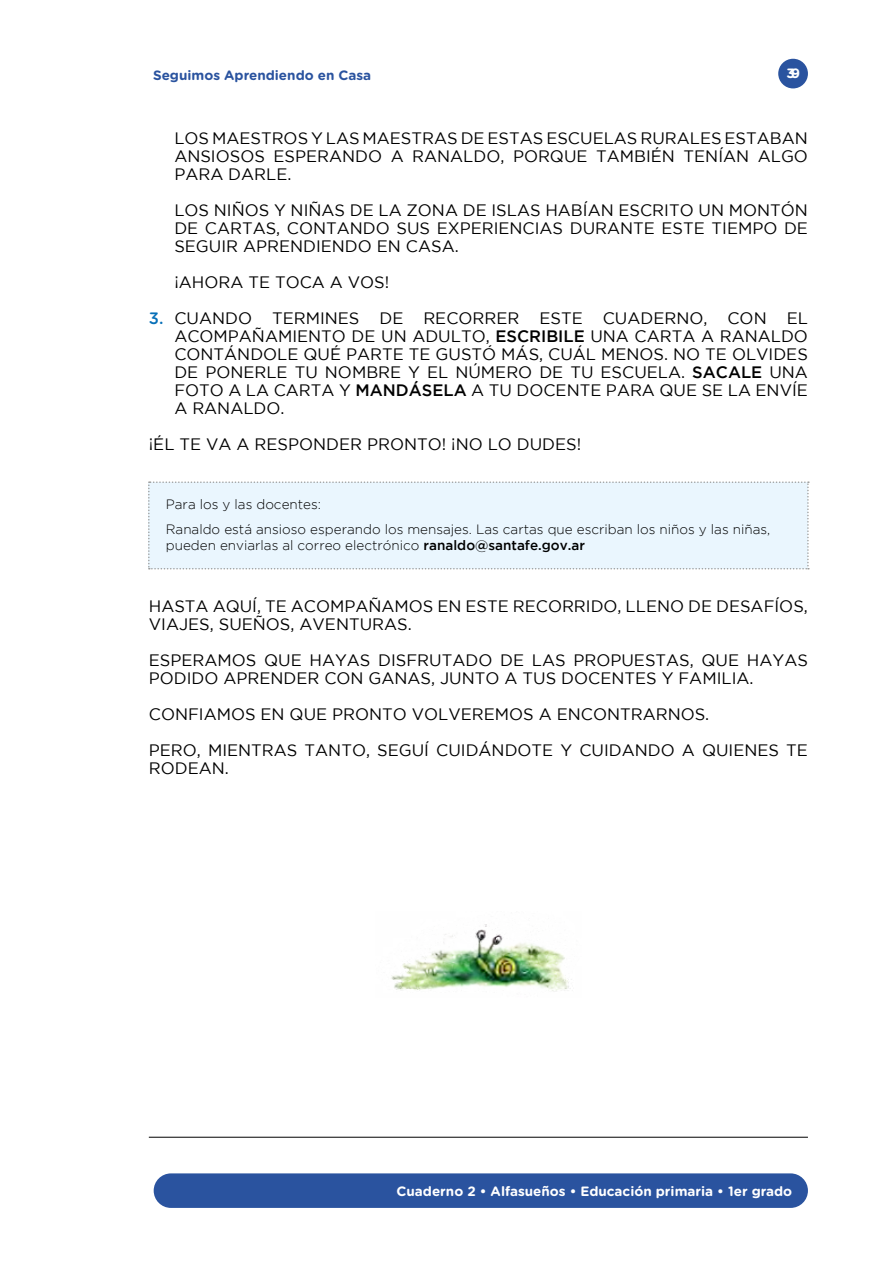
<style>
.page{position:relative;width:893px;height:1263px;background:#fff}
.page>*{position:absolute;margin:0;border:0;box-sizing:border-box;transform-origin:0 0}
.t1{font:16.5px/18px "Gotham";color:#000;text-align:justify}
.t2{font:300 13.5px/25px "Gotham";color:#000}
.t3{font:700 13.5px "Gotham Rounded";color:#fff}
.t4{font:700 13.5px "Gotham Rounded";color:#2a539f}
.s1{font-family:"Gotham Rounded";font-weight:500;color:#0870b8}
.s2{font-weight:500}
</style>
<div class="page">
<div style="left:778px;top:59px;width:30px;height:29px;background:#2a539f;border-radius:50%"></div>
<div style="left:154px;top:1173px;width:654px;height:35px;background:#2a539f;border-radius:17px"></div>
<hr style="left:149px;top:1137px;width:659px;height:1px;background:#000">
<div style="left:148px;top:481px;width:661px;height:88px;background:#eaf6fe"></div>
<img style="left:391px;top:924px;width:181px;height:68px">
<p class="t4" style="left:153px;top:66px;width:220px">Seguimos Aprendiendo en Casa</p>
<p class="t3" style="left:786px;top:64px;width:15px">39</p>
<p class="t1" style="left:174px;top:129px;width:635px">LOS MAESTROS Y LAS MAESTRAS DE ESTAS ESCUELAS RURALES ESTABAN ANSIOSOS ESPERANDO A RANALDO, PORQUE TAMBIÉN TENÍAN ALGO PARA DARLE.</p>
<p class="t1" style="left:174px;top:201px;width:635px">LOS NIÑOS Y NIÑAS DE LA ZONA DE ISLAS HABÍAN ESCRITO UN MONTÓN DE CARTAS, CONTANDO SUS EXPERIENCIAS DURANTE ESTE TIEMPO DE SEGUIR APRENDIENDO EN CASA.</p>
<p class="t1" style="left:174px;top:273px;width:216px">¡AHORA TE TOCA A VOS!</p>
<p class="t1" style="left:174px;top:309px;width:635px;text-indent:-26px"><span class="s1">3.</span> CUANDO TERMINES DE RECORRER ESTE CUADERNO, CON EL ACOMPAÑAMIENTO DE UN ADULTO, <span class="s2">ESCRIBILE</span> UNA CARTA A RANALDO CONTÁNDOLE QUÉ PARTE TE GUSTÓ MÁS, CUÁL MENOS. NO TE OLVIDES DE PONERLE TU NOMBRE Y EL NÚMERO DE TU ESCUELA. <span class="s2">SACALE</span> UNA FOTO A LA CARTA Y <span class="s2">MANDÁSELA</span> A TU DOCENTE PARA QUE SE LA ENVÍE A RANALDO.</p>
<p class="t1" style="left:149px;top:435px;width:434px">¡ÉL TE VA A RESPONDER PRONTO! ¡NO LO DUDES!</p>
<p class="t2" style="left:166px;top:491px;width:606px">Para los y las docentes:<br>Ranaldo está ansioso esperando los mensajes. Las cartas que escriban los niños y las niñas,</p>
<p class="t2" style="left:166px;top:533px;width:421px">pueden enviarlas al correo electrónico <span class="s2">ranaldo@santafe.gov.ar</span></p>
<p class="t1" style="left:149px;top:597px;width:661px">HASTA AQUÍ, TE ACOMPAÑAMOS EN ESTE RECORRIDO, LLENO DE DESAFÍOS,<br>VIAJES, SUEÑOS, AVENTURAS.</p>
<p class="t1" style="left:149px;top:651px;width:661px">ESPERAMOS QUE HAYAS DISFRUTADO DE LAS PROPUESTAS, QUE HAYAS<br>PODIDO APRENDER CON GANAS, JUNTO A TUS DOCENTES Y FAMILIA.</p>
<p class="t1" style="left:149px;top:696px;width:661px;line-height:36px">CONFIAMOS EN QUE PRONTO VOLVEREMOS A ENCONTRARNOS.<br>PERO, MIENTRAS TANTO, SEGUÍ CUIDÁNDOTE Y CUIDANDO A QUIENES TE</p>
<p class="t1" style="left:149px;top:759px;width:82px">RODEAN.</p>
<p class="t3" style="left:397px;top:1181px;width:397px">Cuaderno 2 • Alfasueños • Educación primaria • 1er grado</p>
</div>
